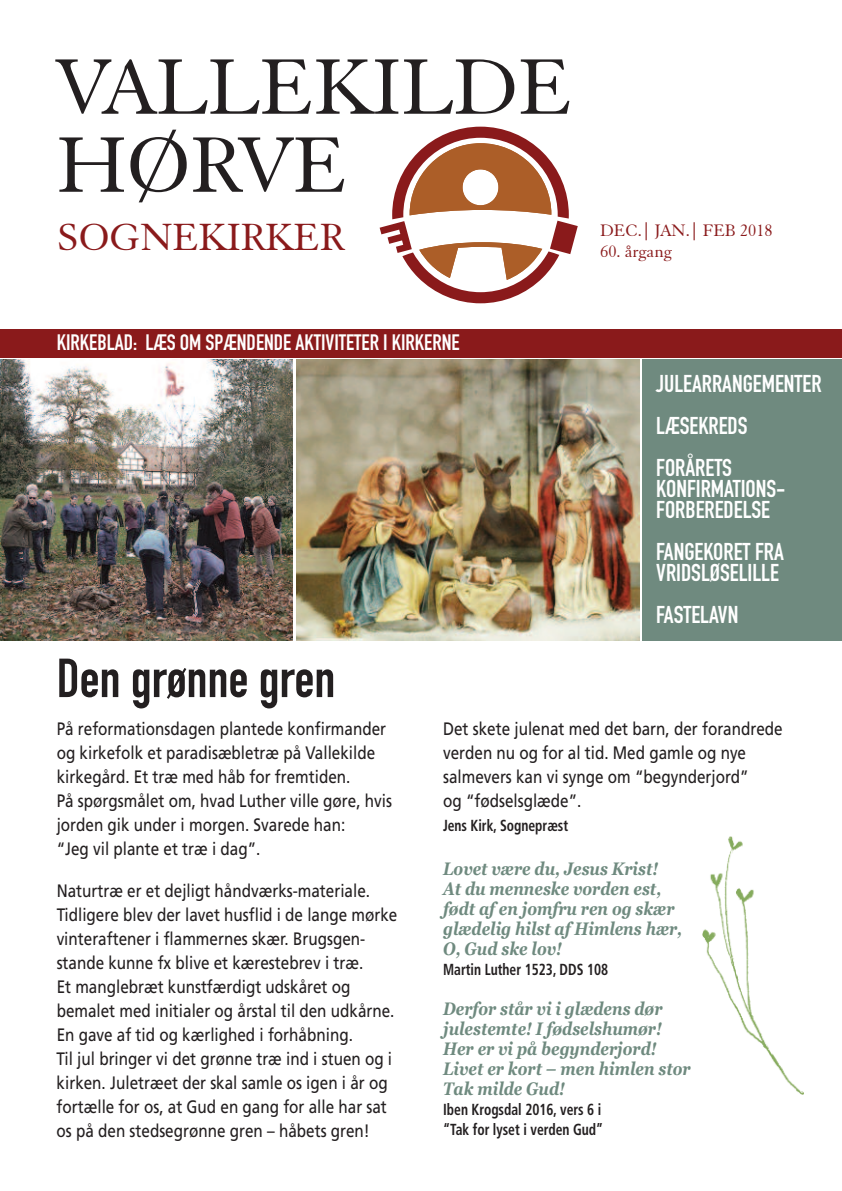
<style>
.page{position:relative;width:842px;height:1191px;background:#fff}
.page>*{position:absolute;margin:0;border:0;box-sizing:border-box;transform-origin:0 0}
.t1{font:85px/78px "Elegant Garamond BT";color:#231f20}
.t2{font:54px "DIN Engschrift Alternate";color:#231f20}
.t3{font:41px "Elegant Garamond BT";color:#8a1a1b}
.t4{font:24px/42px "DIN Engschrift Alternate";color:#fff}
.t5{font:22px "DIN Engschrift Alternate";color:#fff}
.t6{font:18px/24px "Frutiger";color:#231f20;scale:.85 1}
.t7{font:italic 700 18px/20px "Georgia";color:#6f8a7f;scale:.85 1}
.t8{font:18px "Elegant Garamond BT";color:#8a1a1b}
.t9{font:700 condensed 16px/20px "Frutiger";color:#231f20;scale:.85 1}
</style>
<div class="page">
<img style="left:702px;top:836px;width:101px;height:258px">
<div style="left:643px;top:359px;width:199px;height:282px;background:#6f8a7f"></div>
<img style="left:296px;top:359px;width:343px;height:282px">
<img style="left:0;top:359px;width:292px;height:282px">
<div style="left:0;top:329px;width:842px;height:28px;background:#8a1a1b"></div>
<svg style="left:380px;top:127px;width:198px;height:176px"></svg>
<h1 class="t1" style="left:57px;top:56px;width:517px">VALLEKILDE<br>HØRVE</h1>
<h3 class="t3" style="left:57px;top:223px;width:289px">SOGNEKIRKER</h3>
<p class="t8" style="left:600px;top:223px;width:174px">DEC.| JAN.| FEB 2018</p>
<p class="t8" style="left:600px;top:245px;width:73px">60. årgang</p>
<p class="t5" style="left:57px;top:334px;width:404px">KIRKEBLAD: LÆS OM SPÆNDENDE AKTIVITETER I KIRKERNE</p>
<h3 class="t4" style="left:656px;top:365px;width:167px">JULEARRANGEMENTER<br>LÆSEKREDS<br>FORÅRETS</h3>
<h3 class="t4" style="left:656px;top:480px;width:131px;line-height:21px">KONFIRMATIONS-<br>FORBEREDELSE</h3>
<h3 class="t4" style="left:656px;top:543px;width:129px;line-height:21px">FANGEKORET FRA<br>VRIDSLØSELILLE</h3>
<h3 class="t4" style="left:656px;top:596px;width:84px">FASTELAVN</h3>
<h2 class="t2" style="left:57px;top:658px;width:280px">Den grønne gren</h2>
<p class="t6" style="left:57px;top:718px;width:396px">På reformationsdagen plantede konfirmander og kirkefolk et paradisæbletræ på Vallekilde kirkegård. Et træ med håb for fremtiden.<br>På spørgsmålet om, hvad Luther ville gøre, hvis jorden gik under i morgen. Svarede han:<br>“Jeg vil plante et træ i dag”.</p>
<p class="t6" style="left:57px;top:880px;width:402px">Naturtræ er et dejligt håndværks-materiale.<br>Tidligere blev der lavet husflid i de lange mørke vinteraftener i flammernes skær. Brugsgen&shy;stande kunne fx blive et kærestebrev i træ.<br>Et manglebræt kunstfærdigt udskåret og bemalet med initialer og årstal til den udkårne.<br>En gave af tid og kærlighed i forhåbning.<br>Til jul bringer vi det grønne træ ind i stuen og i kirken. Juletræet der skal samle os igen i år og fortælle for os, at Gud en gang for alle har sat os på den stedsegrønne gren – håbets gren!</p>
<p class="t6" style="left:443px;top:718px;width:401px">Det skete julenat med det barn, der forandrede verden nu og for al tid. Med gamle og nye salmevers kan vi synge om “begynderjord”<br>og “fødselsglæde”.</p>
<p class="t9" style="left:443px;top:816px;width:149px">Jens Kirk, Sognepræst</p>
<p class="t7" style="left:443px;top:858px;width:283px">Lovet være du, Jesus Krist!<br>At du menneske vorden est, født af en jomfru ren og skær glædelig hilst af Himlens hær,<br>O, Gud ske lov!</p>
<p class="t9" style="left:443px;top:960px;width:196px">Martin Luther 1523, DDS 108</p>
<p class="t7" style="left:443px;top:998px;width:293px">Derfor står vi i glædens dør julestemte! I fødselshumør!<br>Her er vi på begynderjord!<br>Livet er kort – men himlen stor<br>Tak milde Gud!</p>
<p class="t9" style="left:443px;top:1100px;width:190px">Iben Krogsdal 2016, vers 6 i “Tak for lyset i verden Gud”</p>
</div>
